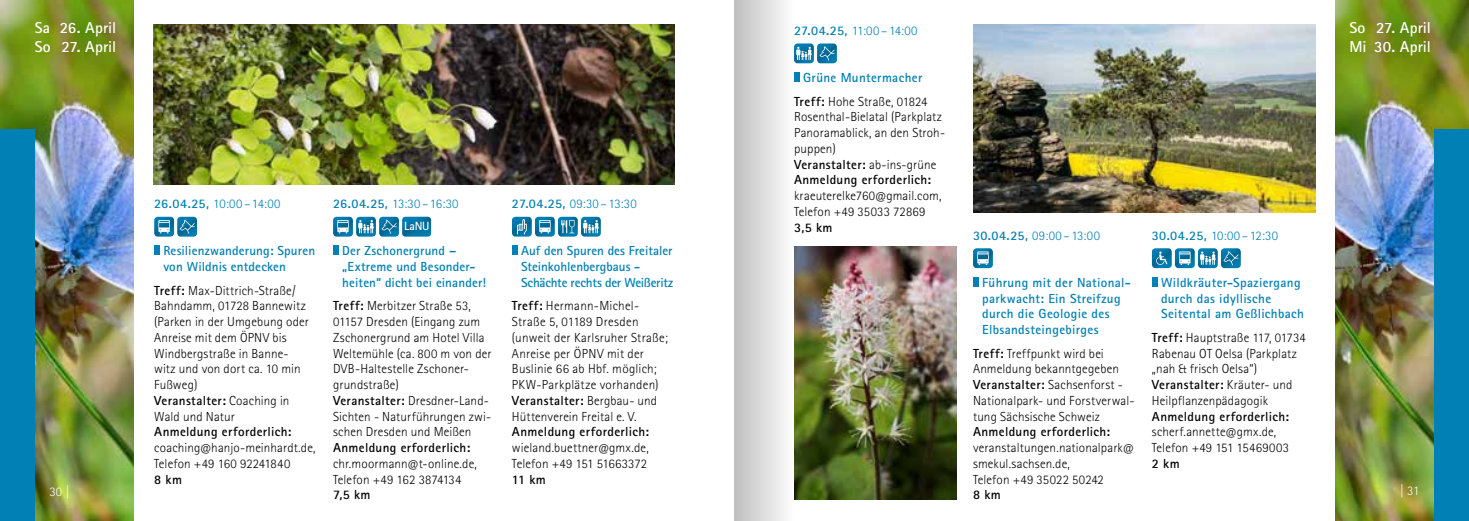
<style>
.page{position:relative;width:1469px;height:521px;background:#fff}
.page>*{position:absolute;margin:0;border:0;box-sizing:border-box;transform-origin:0 0}
.t1{font:700 15.75px/18.9px "Rotis Sans Serif Pro";color:#fff}
.t2{font:300 13.12px/15.8px "Rotis Sans Serif Pro";letter-spacing:.01em;color:#000}
.t3{font:700 13.12px/15.8px "Rotis Sans Serif Pro";letter-spacing:.015em;color:#0080b5}
.t4{font:700 13.12px "Rotis Sans Serif Pro";letter-spacing:.025em;color:#000}
.t5{font:300 13.12px "Rotis Sans Serif Pro";letter-spacing:.015em;color:#0080b5}
.t6{font:700 13.12px/15.8px "Rotis Sans Serif Pro";letter-spacing:-.005em;color:#0080b5}
.t7{font:300 13.12px "Rotis Sans Serif Pro";color:#fff}
.t8{font:700 11.9px "AT Rotis Sans Serif";color:#fff}
.s1{font-weight:700}
.s2{color:#000}
.s3{font-weight:300;color:#000}
</style>
<div class="page">
<img style="left:1335px;top:0;width:133px;height:521px">
<img style="left:0;top:0;width:134px;height:521px">
<div style="left:1434px;top:129px;width:34px;height:392px;background:#0080b5"></div>
<div style="left:0;top:129px;width:35px;height:392px;background:#0080b5"></div>
<img style="left:154px;top:217px;width:20px;height:20px">
<svg style="left:154px;top:217px;width:16px;height:16px"></svg>
<img style="left:177px;top:217px;width:20px;height:20px">
<svg style="left:177px;top:217px;width:18px;height:17px"></svg>
<div style="left:154px;top:245px;width:5px;height:10px;background:#0080b5"></div>
<img style="left:333px;top:217px;width:20px;height:20px">
<svg style="left:333px;top:217px;width:16px;height:16px"></svg>
<img style="left:356px;top:234px;width:20px;height:3px">
<img style="left:379px;top:217px;width:20px;height:20px">
<svg style="left:356px;top:217px;width:40px;height:17px"></svg>
<img style="left:402px;top:217px;width:29px;height:20px">
<div style="left:333px;top:245px;width:5px;height:10px;background:#0080b5"></div>
<img style="left:512px;top:217px;width:20px;height:20px">
<svg style="left:512px;top:217px;width:15px;height:17px"></svg>
<img style="left:535px;top:217px;width:20px;height:20px">
<svg style="left:535px;top:217px;width:15px;height:16px"></svg>
<img style="left:558px;top:217px;width:20px;height:20px">
<svg style="left:558px;top:217px;width:16px;height:16px"></svg>
<img style="left:581px;top:217px;width:20px;height:20px">
<svg style="left:581px;top:217px;width:17px;height:16px"></svg>
<div style="left:512px;top:245px;width:5px;height:10px;background:#0080b5"></div>
<img style="left:858px;top:247px;width:98px;height:253px">
<img style="left:154px;top:25px;width:521px;height:159px">
<img style="left:973px;top:248px;width:19px;height:20px">
<svg style="left:973px;top:248px;width:15px;height:17px"></svg>
<div style="left:973px;top:277px;width:5px;height:10px;background:#0080b5"></div>
<img style="left:1152px;top:248px;width:19px;height:20px">
<svg style="left:1151px;top:248px;width:16px;height:17px"></svg>
<img style="left:1175px;top:248px;width:19px;height:20px">
<svg style="left:1174px;top:248px;width:16px;height:17px"></svg>
<img style="left:1197px;top:252px;width:20px;height:16px">
<img style="left:1221px;top:248px;width:19px;height:20px">
<svg style="left:1198px;top:248px;width:40px;height:17px"></svg>
<div style="left:1151px;top:277px;width:6px;height:10px;background:#0080b5"></div>
<img style="left:973px;top:25px;width:342px;height:188px">
<img style="left:734px;top:0;width:124px;height:521px">
<p class="t1" style="left:35px;top:18px;width:83px">Sa 26. April<br>So 27. April</p>
<p class="t7" style="left:50px;top:483px;width:22px">30 |</p>
<p class="t5" style="left:154px;top:196px;width:128px"><span class="s1">26.04.25,</span> 10:00–14:00</p>
<p class="t3" style="left:163px;top:243px;width:153px">Resilienzwanderung: Spuren von Wildnis entdecken</p>
<p class="t2" style="left:154px;top:283px;width:156px"><span class="s1">Treff:</span> Max-Dittrich-Straße/<br>Bahndamm, 01728 Bannewitz (Parken in der Umgebung oder<br>Anreise mit dem ÖPNV bis<br>Windbergstraße in Banne&shy;witz und von dort ca. 10 min<br>Fußweg)<br><span class="s1">Veranstalter:</span> Coaching in<br>Wald und Natur</p>
<p class="t4" style="left:154px;top:424px;width:139px">Anmeldung erforderlich:</p>
<p class="t2" style="left:154px;top:440px;width:163px">coaching@hanjo-meinhardt.de,<br>Telefon +49 160 92241840</p>
<p class="t4" style="left:154px;top:471px;width:29px">8 km</p>
<p class="t5" style="left:333px;top:196px;width:127px"><span class="s1">26.04.25,</span> 13:30–16:30</p>
<p class="t8" style="left:404px;top:218px;width:27px">LaNU</p>
<p class="t3" style="left:342px;top:243px;width:145px">Der Zschonergrund – „Extreme und Besonder&shy;heiten“ dicht bei einander!</p>
<p class="t2" style="left:333px;top:298px;width:160px"><span class="s1">Treff:</span> Merbitzer Straße 53,<br>01157 Dresden (Eingang zum<br>Zschonergrund am Hotel Villa<br>Weltemühle (ca. 800 m von der<br>DVB-Haltestelle Zschoner&shy;grundstraße)<br><span class="s1">Veranstalter:</span> Dresdner-Land-<br>Sichten - Naturführungen zwi&shy;schen Dresden und Meißen</p>
<p class="t4" style="left:333px;top:439px;width:139px">Anmeldung erforderlich:</p>
<p class="t2" style="left:333px;top:456px;width:145px">chr.moormann@t-online.de,<br>Telefon +49 162 3874134</p>
<p class="t4" style="left:333px;top:487px;width:39px">7,5 km</p>
<p class="t5" style="left:512px;top:196px;width:126px"><span class="s1">27.04.25,</span> 09:30–13:30</p>
<p class="t6" style="left:521px;top:243px;width:154px">Auf den Spuren des Freitaler<br>Steinkohlenbergbaus -<br>Schächte rechts der Weißeritz</p>
<p class="t2" style="left:512px;top:298px;width:157px"><span class="s1">Treff:</span> Hermann-Michel-<br>Straße 5, 01189 Dresden (unweit der Karlsruher Straße;<br>Anreise per ÖPNV mit der<br>Buslinie 66 ab Hbf. möglich;<br>PKW-Parkplätze vorhanden)<br><span class="s1">Veranstalter:</span> Bergbau- und<br>Hüttenverein Freital e. V.</p>
<p class="t4" style="left:512px;top:424px;width:139px">Anmeldung erforderlich:</p>
<p class="t2" style="left:512px;top:440px;width:138px">wieland.buettner@gmx.de,<br>Telefon +49 151 51663372</p>
<p class="t4" style="left:512px;top:471px;width:35px">11 km</p>
<p class="t5" style="left:794px;top:23px;width:125px"><span class="s1">27.04.25,</span> 11:00–14:00</p>
<p class="t3" style="left:794px;top:66px;width:135px;line-height:23.6px;text-align:center">Grüne Muntermacher<br><span class="s2">Treff:</span> <span class="s3">Hohe Straße, 01824</span></p>
<p class="t2" style="left:794px;top:109px;width:153px">Rosenthal-Bielatal (Parkplatz<br>Panoramablick, an den Stroh&shy;puppen)<br><span class="s1">Veranstalter:</span> ab-ins-grüne<br><span class="s1">Anmeldung erforderlich:</span></p>
<p class="t2" style="left:794px;top:188px;width:149px">kraeuterelke760@gmail.com,<br>Telefon +49 35033 72869</p>
<p class="t4" style="left:794px;top:219px;width:40px">3,5 km</p>
<p class="t5" style="left:973px;top:228px;width:128px"><span class="s1">30.04.25,</span> 09:00–13:00</p>
<p class="t3" style="left:982px;top:274px;width:150px">Führung mit der National&shy;parkwacht: Ein Streifzug durch die Geologie des<br>Elbsandsteingebirges</p>
<p class="t2" style="left:973px;top:346px;width:163px"><span class="s1">Treff:</span> Treffpunkt wird bei<br>Anmeldung bekanntgegeben<br><span class="s1">Veranstalter:</span> Sachsenforst -<br>Nationalpark- und Forstverwal&shy;tung Sächsische Schweiz</p>
<p class="t4" style="left:973px;top:424px;width:139px">Anmeldung erforderlich:</p>
<p class="t2" style="left:973px;top:440px;width:162px">veranstaltungen.nationalpark@ smekul.sachsen.de,<br>Telefon +49 35022 50242</p>
<p class="t4" style="left:973px;top:487px;width:29px">8 km</p>
<p class="t5" style="left:1151px;top:228px;width:128px"><span class="s1">30.04.25,</span> 10:00–12:30</p>
<p class="t3" style="left:1161px;top:274px;width:144px">Wildkräuter-Spaziergang durch das idyllische<br>Seitental am Geßlichbach</p>
<p class="t2" style="left:1151px;top:330px;width:155px"><span class="s1">Treff:</span> Hauptstraße 117, 01734<br>Rabenau OT Oelsa (Parkplatz „nah &amp; frisch Oelsa“)<br><span class="s1">Veranstalter:</span> Kräuter- und<br>Heilpflanzenpädagogik</p>
<p class="t4" style="left:1151px;top:408px;width:139px">Anmeldung erforderlich:</p>
<p class="t2" style="left:1151px;top:424px;width:139px">scherf.annette@gmx.de,<br>Telefon +49 151 15469003</p>
<p class="t4" style="left:1151px;top:455px;width:29px">2 km</p>
<p class="t1" style="left:1349px;top:18px;width:83px">So 27. April<br>Mi 30. April</p>
<p class="t7" style="left:1399px;top:483px;width:21px">| 31</p>
</div>
